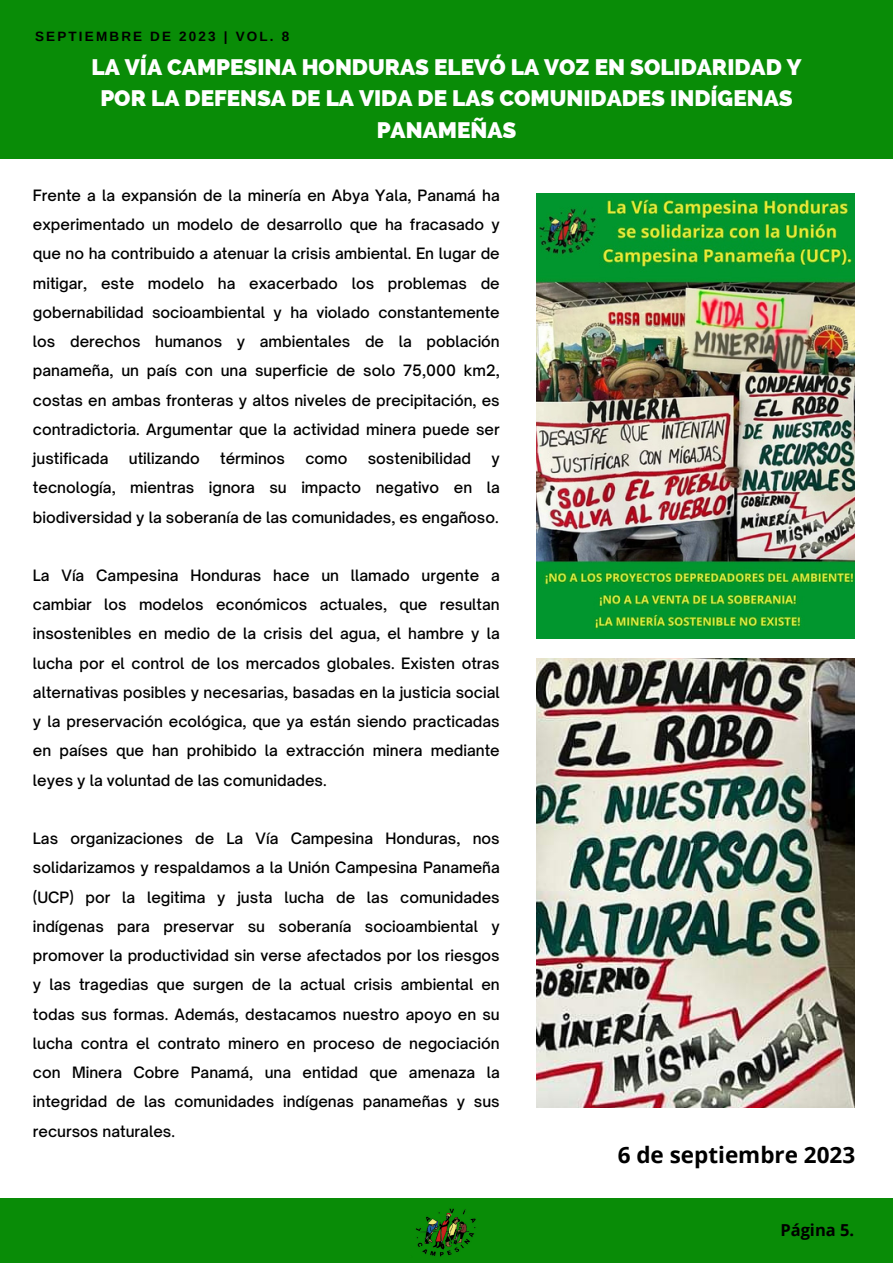
<style>
.page{position:relative;width:893px;height:1264px;background:#fff}
.page>*{position:absolute;margin:0;border:0;box-sizing:border-box;transform-origin:0 0}
.t1{font:800 22.5px/31.5px "Raleway";color:#fff;text-align:center}
.t2{font:700 22.5px "Open Sans";color:#000}
.t3{font:700 16.5px "Open Sans";color:#000}
.t4{font:500 15px/29.2px "Open Sauce One";color:#000;text-align:justify}
.t5{font:700 13.5px "Arimo";letter-spacing:.16em;color:#000}
</style>
<div class="page">
<div style="left:0;top:1198px;width:892px;height:64px;background:#098c07"></div>
<div style="left:0;top:0;width:892px;height:158px;background:#098c07"></div>
<img style="left:415px;top:1208px;width:61px;height:49px">
<img style="left:536px;top:193px;width:318px;height:446px">
<img style="left:536px;top:658px;width:318px;height:449px">
<p class="t5" style="left:35px;top:29px;width:256px">SEPTIEMBRE DE 2023 | VOL. 8</p>
<p class="t1" style="left:91px;top:51px;width:711px">LA VÍA CAMPESINA HONDURAS ELEVÓ LA VOZ EN SOLIDARIDAD Y<br>POR LA DEFENSA DE LA VIDA DE LAS COMUNIDADES INDÍGENAS<br>PANAMEÑAS</p>
<p class="t4" style="left:33px;top:180px;width:468px">Frente a la expansión de la minería en Abya Yala, Panamá ha experimentado un modelo de desarrollo que ha fracasado y que no ha contribuido a atenuar la crisis ambiental. En lugar de mitigar, este modelo ha exacerbado los problemas de gobernabilidad socioambiental y ha violado constantemente los derechos humanos y ambientales de la población panameña, un país con una superficie de solo 75,000 km2, costas en ambas fronteras y altos niveles de precipitación, es contradictoria. Argumentar que la actividad minera puede ser justificada</p>
<p class="t4" style="left:129px;top:443px;width:72px">utilizando</p>
<p class="t4" style="left:220px;top:443px;width:66px">términos</p>
<p class="t4" style="left:305px;top:443px;width:43px">como</p>
<p class="t4" style="left:368px;top:443px;width:105px">sostenibilidad</p>
<p class="t4" style="left:33px;top:443px;width:468px;text-indent:458px">y tecnología, mientras ignora su impacto negativo en la biodiversidad y la soberanía de las comunidades, es engañoso.</p>
<p class="t4" style="left:33px;top:560px;width:468px">La Vía Campesina Honduras hace un llamado urgente a cambiar los modelos económicos actuales, que resultan insostenibles en medio de la crisis del agua, el hambre y la lucha por el control de los mercados globales. Existen otras alternativas posibles y necesarias, basadas en la justicia social y la preservación ecológica, que ya están siendo practicadas en países que han prohibido la extracción minera mediante leyes y la voluntad de las comunidades.</p>
<p class="t4" style="left:33px;top:823px;width:468px">Las organizaciones de La Vía Campesina Honduras, nos solidarizamos y respaldamos a la Unión Campesina Panameña (UCP) por la legitima y justa lucha de las comunidades indígenas para preservar su soberanía socioambiental y promover la productividad sin verse afectados por los riesgos y las tragedias que surgen de la actual crisis ambiental en todas sus formas. Además, destacamos nuestro apoyo en su lucha contra el contrato minero en proceso de negociación con Minera Cobre Panamá, una entidad que amenaza la integridad de las comunidades indígenas panameñas y sus recursos naturales.</p>
<p class="t2" style="left:617px;top:1138px;width:239px">6 de septiembre 2023</p>
<p class="t3" style="left:780px;top:1218px;width:75px">Página 5.</p>
</div>
